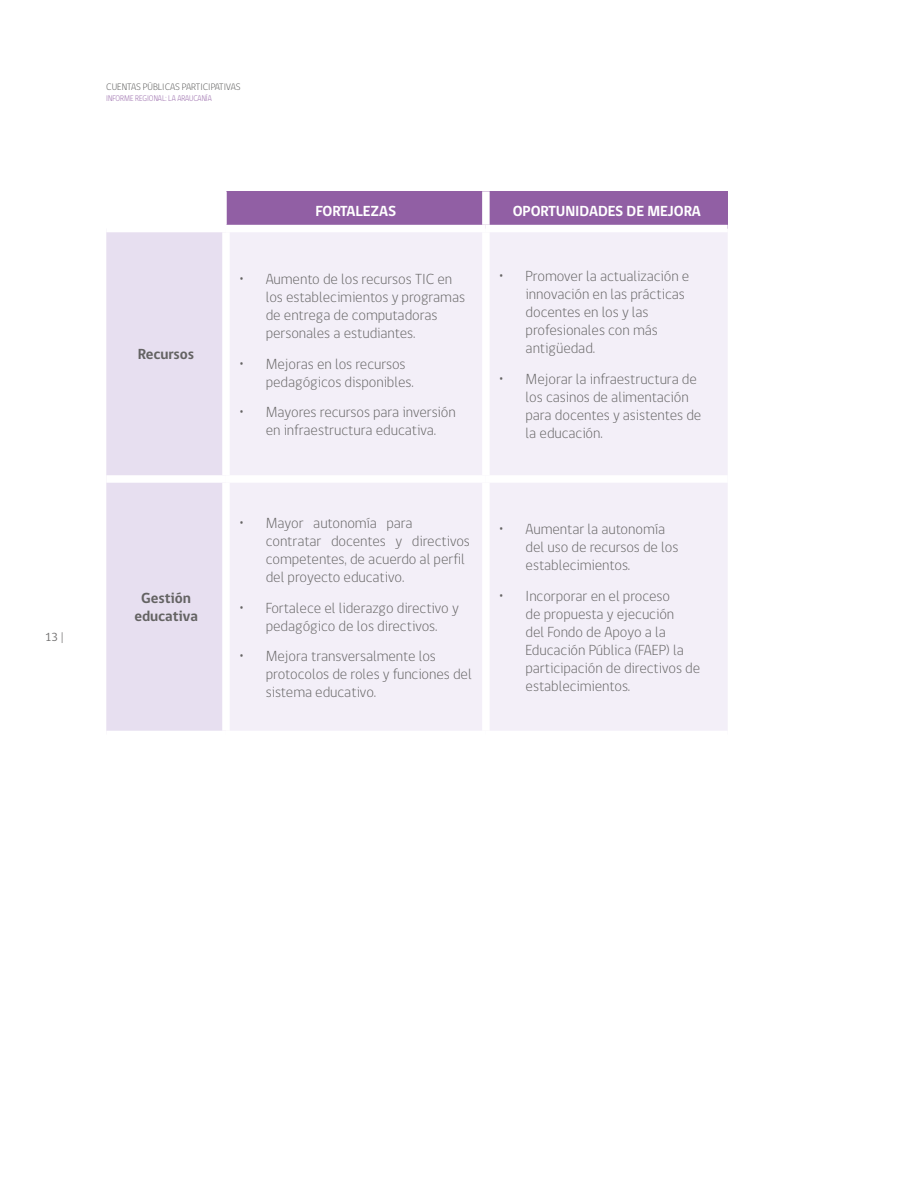
<style>
.page{position:relative;width:918px;height:1188px;background:#fff}
.page>*{position:absolute;margin:0;border:0;box-sizing:border-box;transform-origin:0 0}
.t1{font:300 15px/18px "gob CL";letter-spacing:-.005em;color:#646363}
.t2{font:700 15px "gob CL";letter-spacing:-.005em;color:#fff}
.t3{font:700 15px/18px "gob CL";letter-spacing:-.005em;color:#646363;text-align:center}
.t4{font:12px "gob CL";color:#706f6f}
.t5{font:300 9.6px "gob CL";color:#575756}
.t6{font:300 8.4px "gob CL";color:#915fa4;scale:.9 1}
.s1{font-family:"Open Sans"}
</style>
<div class="page">
<div style="left:226px;top:191px;width:260px;height:38px;background:#915fa4"></div>
<div style="left:486px;top:191px;width:242px;height:38px;background:#915fa4"></div>
<div style="left:106px;top:232px;width:116px;height:499px;background:#e7dff0"></div>
<div style="left:230px;top:232px;width:498px;height:499px;background:#f3eff8"></div>
<hr style="left:225px;top:191px;width:2px;height:34px;background:#fff">
<div style="left:482px;top:191px;width:8px;height:34px;background:#fff"></div>
<div style="left:226px;top:225px;width:260px;height:7px;background:#fff"></div>
<div style="left:486px;top:225px;width:242px;height:7px;background:#fff"></div>
<div style="left:482px;top:232px;width:8px;height:243px;background:#fff"></div>
<div style="left:482px;top:483px;width:8px;height:248px;background:#fff"></div>
<div style="left:106px;top:475px;width:120px;height:8px;background:#fff"></div>
<div style="left:226px;top:475px;width:260px;height:8px;background:#fff"></div>
<div style="left:486px;top:475px;width:242px;height:8px;background:#fff"></div>
<p class="t4" style="left:45px;top:629px;width:21px">13 |</p>
<p class="t5" style="left:106px;top:80px;width:136px">CUENTAS PÚBLICAS PARTICIPATIVAS</p>
<p class="t6" style="left:106px;top:93px;width:119px">INFORME REGIONAL: LA ARAUCANÍA</p>
<p class="t3" style="left:138px;top:346px;width:58px">Recursos</p>
<p class="t3" style="left:134px;top:590px;width:65px">Gestión educativa</p>
<p class="t2" style="left:316px;top:200px;width:82px">FORTALEZAS</p>
<p class="t2" style="left:513px;top:200px;width:190px">OPORTUNIDADES DE MEJORA</p>
<p class="t1" style="left:266px;top:270px;width:201px;text-indent:-27px"><span class="s1">•</span> Aumento de los recursos TIC en los establecimientos y programas de entrega de computadoras personales a estudiantes.</p>
<p class="t1" style="left:266px;top:355px;width:150px;text-indent:-27px"><span class="s1">•</span> Mejoras en los recursos pedagógicos disponibles.</p>
<p class="t1" style="left:239px;top:404px;width:219px;text-align:center"><span class="s1">•</span> Mayores recursos para inversión en infraestructura educativa.</p>
<p class="t1" style="left:526px;top:268px;width:165px;text-indent:-27px"><span class="s1">•</span> Promover la actualización e innovación en las prácticas docentes en los y las profesionales con más antigüedad.</p>
<p class="t1" style="left:526px;top:370px;width:177px;text-indent:-27px"><span class="s1">•</span> Mejorar la infraestructura de los casinos de alimentación para docentes y asistentes de la educación.</p>
<p class="t1" style="left:266px;top:514px;width:206px;text-indent:-27px"><span class="s1">•</span> Mayor autonomía para contratar docentes y directivos competentes, de acuerdo al perfil del proyecto educativo.</p>
<p class="t1" style="left:239px;top:599px;width:222px;text-align:center"><span class="s1">•</span> Fortalece el liderazgo directivo y pedagógico de los directivos.</p>
<p class="t1" style="left:266px;top:648px;width:208px;text-indent:-27px"><span class="s1">•</span> Mejora transversalmente los protocolos de roles y funciones del sistema educativo.</p>
<p class="t1" style="left:526px;top:521px;width:154px;text-indent:-27px"><span class="s1">•</span> Aumentar la autonomía del uso de recursos de los establecimientos.</p>
<p class="t1" style="left:526px;top:587px;width:176px;text-indent:-27px"><span class="s1">•</span> Incorporar en el proceso<br>de propuesta y ejecución<br>del Fondo de Apoyo a la<br>Educación Pública (FAEP) la participación de directivos de establecimientos.</p>
</div>
